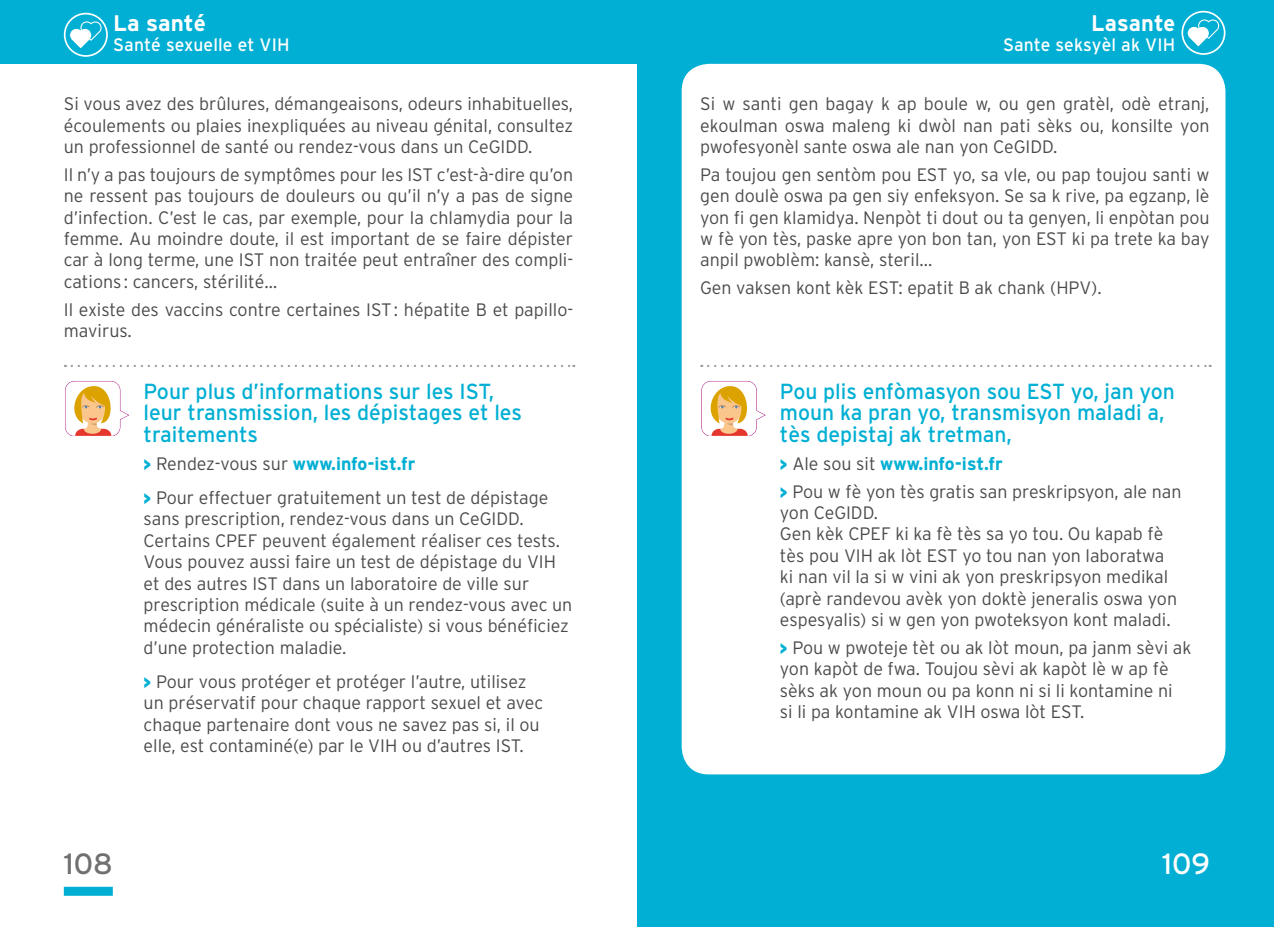
<style>
.page{position:relative;width:1274px;height:927px;background:#fff}
.page>*{position:absolute;margin:0;border:0;box-sizing:border-box;transform-origin:0 0}
.t1{font:29.25px "Interstate";color:#70706f}
.t2{font:29.25px "Interstate";color:#fff}
.t3{font:700 22.5px "Interstate";color:#fff}
.t4{font:21.82px/21.8px "Interstate";color:#00afd3}
.t5{font:300 18px/21.4px "Interstate";color:#4b4b4a}
.t6{font:18px "Interstate";letter-spacing:.01em;color:#fff}
.s1{font-weight:900;font-size:15.3px;color:#00afd3}
.s2{font-weight:700;color:#00afd3}
</style>
<div class="page">
<div style="left:0;top:0;width:1273px;height:64px;background:#00afd3"></div>
<div style="left:637px;top:0;width:636px;height:926px;background:#00afd3"></div>
<div style="left:681px;top:64px;width:544px;height:710px;background:#fff;border-radius:27px"></div>
<div style="left:64px;top:886px;width:49px;height:9px;background:#00afd3"></div>
<div style="left:64px;top:13px;width:44px;height:44px;border:2px solid #fff;border-radius:50%"></div>
<svg style="left:70px;top:21px;width:32px;height:27px"></svg>
<div style="left:1181px;top:11px;width:44px;height:44px;border:2px solid #fff;border-radius:50%"></div>
<svg style="left:1187px;top:19px;width:31px;height:27px"></svg>
<svg style="left:65px;top:381px;width:64px;height:54px"></svg>
<svg style="left:72px;top:364px;width:502px;height:3px"></svg>
<svg style="left:701px;top:381px;width:64px;height:54px"></svg>
<svg style="left:708px;top:364px;width:502px;height:3px"></svg>
<p class="t3" style="left:113px;top:10px;width:94px">La santé</p>
<p class="t6" style="left:113px;top:35px;width:178px">Santé sexuelle et VI H</p>
<p class="t5" style="left:64px;top:93px;width:510px;text-align:justify">Si vous avez des brûlures, démangeaisons, odeurs inhabituelles, écoulements ou plaies inexpliquées au niveau génital, consultez un professionnel de santé ou rendez-vous dans un CeGIDD.</p>
<p class="t5" style="left:64px;top:164px;width:510px;text-align:justify">Il n’y a pas toujours de symptômes pour les IST c’est-à-dire qu’on ne ressent pas toujours de douleurs ou qu’il n’y a pas de signe d’infection. C’est le cas, par exemple, pour la chlamydia pour la femme. Au moindre doute, il est important de se faire dépister car à long terme, une IST non traitée peut entraîner des compli&shy;cations : cancers, stérilité…</p>
<p class="t5" style="left:64px;top:298px;width:510px">Il existe des vaccins contre certaines IST: hépatite B et papillo&shy;mavirus.</p>
<p class="t4" style="left:144px;top:379px;width:380px">Pour plus d’informations sur les IST, leur transmission, les dépistages et les traitements</p>
<p class="t5" style="left:144px;top:446px;width:406px;line-height:34.2px"><span class="s1">&gt;</span> Rendez-vous sur <span class="s2">www.info-ist.fr<br></span><span class="s1">&gt;</span> Pour effectuer gratuitement un test de dépistage</p>
<p class="t5" style="left:143px;top:508px;width:430px">sans prescription, rendez-vous dans un CeGIDD.<br>Certains CPEF peuvent également réaliser ces tests.<br>Vous pouvez aussi faire un test de dépistage du VIH et des autres IST dans un laboratoire de ville sur prescription médicale (suite à un rendez-vous avec un médecin généraliste ou spécialiste) si vous bénéficiez d’une protection maladie.</p>
<p class="t5" style="left:143px;top:670px;width:401px"><span class="s1">&gt;</span> Pour vous protéger et protéger l’autre, utilisez un préservatif pour chaque rapport sexuel et avec chaque partenaire dont vous ne savez pas si, il ou elle, est contaminé(e) par le VIH ou d’autres IST.</p>
<p class="t3" style="left:1090px;top:10px;width:86px">Lasante</p>
<p class="t6" style="left:1002px;top:35px;width:174px">Sante seksyèl ak VI H</p>
<p class="t5" style="left:700px;top:93px;width:510px;text-align:justify">Si w santi gen bagay k ap boule w, ou gen gratèl, odè etranj, ekoulman oswa maleng ki dwòl nan pati sèks ou, konsilte yon pwofesyonèl sante oswa ale nan yon CeGIDD.</p>
<p class="t5" style="left:700px;top:164px;width:510px;text-align:justify">Pa toujou gen sentòm pou EST yo, sa vle, ou pap toujou santi w gen doulè oswa pa gen siy enfeksyon. Se sa k rive, pa egzanp, lè yon fi gen klamidya. Nenpòt ti dout ou ta genyen, li enpòtan pou w fè yon tès, paske apre yon bon tan, yon EST ki pa trete ka bay anpil pwoblèm: kansè, steril...</p>
<p class="t5" style="left:700px;top:277px;width:403px">Gen vaksen kont kèk EST: epatit B ak chank (HPV).</p>
<p class="t4" style="left:779px;top:379px;width:260px">Pou plis enfòmasyon sou EST</p>
<p class="t4" style="left:779px;top:379px;width:396px;text-indent:291px">yo, jan yon moun ka pran yo, transmisyon maladi a, tès depistaj ak tretman,</p>
<p class="t5" style="left:779px;top:449px;width:403px;line-height:27.7px"><span class="s1">&gt;</span> Ale sou sit <span class="s2">www.info-ist.fr<br></span><span class="s1">&gt;</span> Pou w fè yon tès gratis san preskripsyon, ale nan</p>
<p class="t5" style="left:779px;top:501px;width:398px">yon CeGIDD.<br>Gen kèk CPEF ki ka fè tès sa yo tou. Ou kapab fè tès pou VIH ak lòt EST yo tou nan yon laboratwa ki nan vil la si w vini ak yon preskripsyon medikal (aprè randevou avèk yon doktè jeneralis oswa yon espesyalis) si w gen yon pwoteksyon kont maladi.</p>
<p class="t5" style="left:779px;top:636px;width:413px"><span class="s1">&gt;</span> Pou w pwoteje tèt ou ak lòt moun, pa janm sèvi ak yon kapòt de fwa. Toujou sèvi ak kapòt lè w ap fè sèks ak yon moun ou pa konn ni si li kontamine ni<br>si li pa kontamine ak VIH oswa lòt EST.</p>
<h1 class="t1" style="left:64px;top:846px;width:50px">108</h1>
<h1 class="t2" style="left:1161px;top:846px;width:49px">109</h1>
</div>
